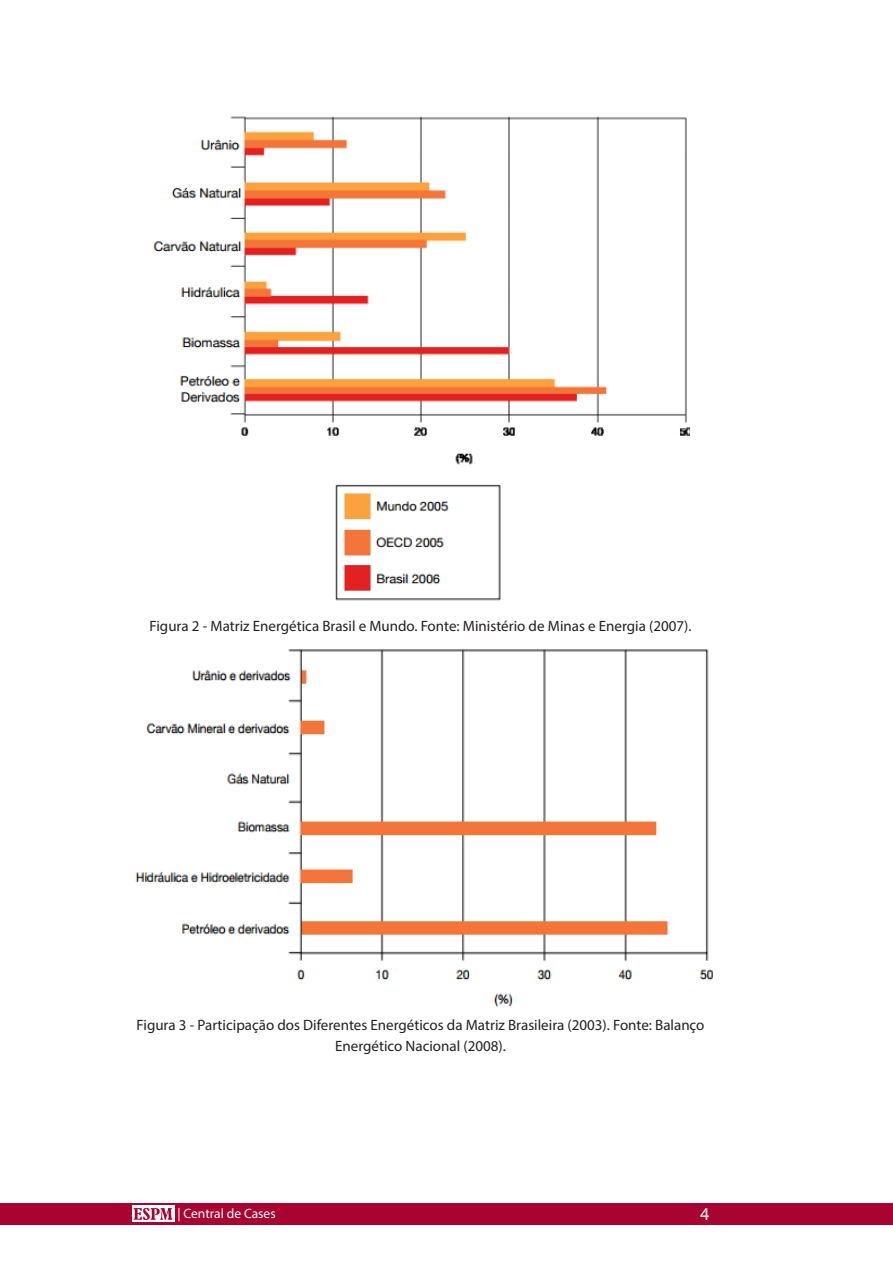
<style>
.page{position:relative;width:893px;height:1263px;background:#fff}
.page>*{position:absolute;margin:0;border:0;box-sizing:border-box;transform-origin:0 0}
.t1{font:18px "Myriad Pro";color:#fff}
.corpotexto{font:15px/21px "Myriad Pro";color:#231f20;text-align:center}
.t2{font:13.5px "Myriad Pro";color:#fff}
</style>
<div class="page">
<div style="left:0;top:1203px;width:893px;height:22px;background:#a90332"></div>
<div style="left:132px;top:1206px;width:42px;height:16px;background:#fff"></div>
<svg style="left:134px;top:1208px;width:38px;height:12px"></svg>
<img style="left:153px;top:116px;width:537px;height:485px">
<img style="left:135px;top:649px;width:577px;height:358px">
<p class="corpotexto" style="left:150px;top:616px;width:543px">Figura 2 - Matriz Energética Brasil e Mundo. Fonte: Ministério de Minas e Energia (2007).</p>
<p class="corpotexto" style="left:137px;top:1015px;width:569px">Figura 3 - Participação dos Diferentes Energéticos da Matriz Brasileira (2003). Fonte: Balanço<br>Energético Nacional (2008).</p>
<p class="t2" style="left:177px;top:1205px;width:100px">| Central de Cases</p>
<p class="t1" style="left:700px;top:1203px;width:11px">4</p>
</div>
